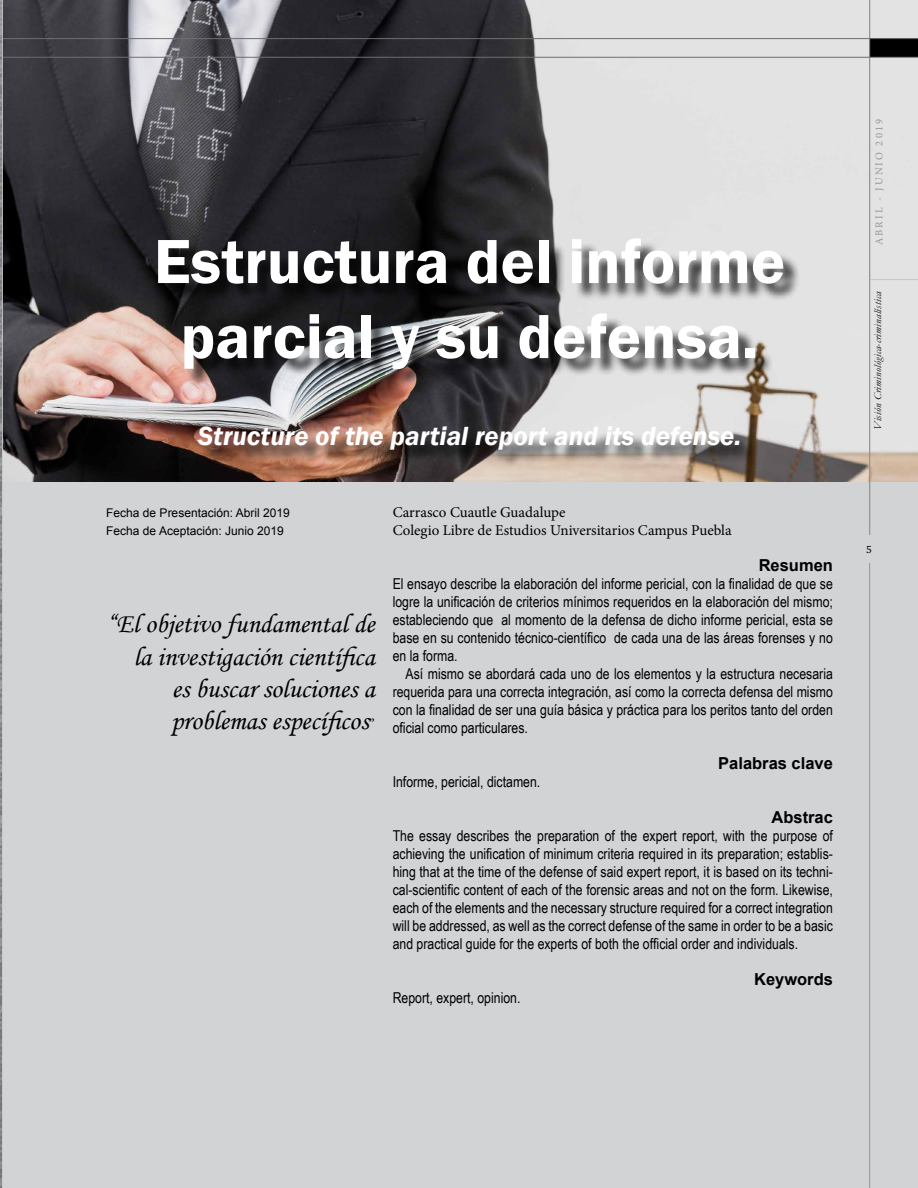
<style>
.page{position:relative;width:918px;height:1188px;background:#fff}
.page>*{position:absolute;margin:0;border:0;box-sizing:border-box;transform-origin:0 0}
.t1{font:600 64.5px/75px "Franklin Gothic";color:#fff;text-align:center}
.t2{font:27px/32.4px "Monotype Corsiva";color:#000;text-align:right}
.t3{font:italic 600 27px "Franklin Gothic";color:#fff}
.t4{font:700 16.5px "Arial";color:#000}
.t5{font:15px/18px "Arial Narrow";color:#000;text-align:justify}
.t6{font:15px/18px "Minion Pro";color:#000}
.t7{font:12px/18px "Arial";color:#000}
.t8{font:italic 10.5px "Garamond";color:#000}
.t9{font:10.5px "Minion Pro";letter-spacing:.2em;color:#939598}
.t10{font:10.5px "Charter ITC Std";color:#000}
.s1{font-family:"Minion Pro";font-size:15px}
</style>
<div class="page">
<div style="left:2px;top:481px;width:916px;height:707px;background:#d1d3d4"></div>
<img style="left:3px;top:0;width:915px;height:481px">
<hr style="left:869px;top:563px;width:1px;height:625px;background:#939598">
<div style="left:870px;top:38px;width:48px;height:19px;background:#000"></div>
<hr style="left:870px;top:279px;width:48px;height:1px;background:#c4c6c8">
<hr style="left:869px;top:0;width:1px;height:535px;background:#939598">
<hr style="left:0;top:57px;width:918px;height:1px;background:#6d6e71">
<hr style="left:0;top:38px;width:918px;height:1px;background:#6d6e71">
<hr style="left:0;top:0;width:3px;height:1188px;background:#c7c8ca">
<img style="left:0;top:0;width:1px;height:1188px">
<div style="left:160px;top:241px;width:641px;height:227px;background:#000;opacity:.75"></div>
<h1 class="t1" style="left:154px;top:225px;width:633px">Estructura del informe parcial y su defensa.</h1>
<h2 class="t3" style="left:198px;top:419px;width:545px">Structure of the partial report and its defense.</h2>
<p class="t7" style="left:106px;top:504px;width:185px">Fecha de Presentación: Abril 2019<br>Fecha de Aceptación: Junio 2019</p>
<h2 class="t2" style="left:107px;top:608px;width:269px">“El objetivo fundamental de la investigación científica<br>es buscar soluciones a problemas específicos<span class="s1">”</span></h2>
<p class="t6" style="left:393px;top:503px;width:341px">Carrasco Cuautle Guadalupe<br>Colegio Libre de Estudios Universitarios Campus Puebla</p>
<p class="t4" style="left:759px;top:554px;width:76px">Resumen</p>
<p class="t5" style="left:393px;top:574px;width:442px">El ensayo describe la elaboración del informe pericial, con la finalidad de que se logre la unificación de criterios mínimos requeridos en la elaboración del mismo; estableciendo que al momento de la defensa de dicho informe pericial, esta se base en su contenido técnico-científico de cada una de las áreas forenses y no en la forma.</p>
<p class="t5" style="left:393px;top:664px;width:442px;text-indent:13px">Así mismo se abordará cada uno de los elementos y la estructura necesaria requerida para una correcta integración, así como la correcta defensa del mismo con la finalidad de ser una guía básica y práctica para los peritos tanto del orden oficial como particulares.</p>
<p class="t4" style="left:718px;top:752px;width:116px">Palabras clave</p>
<p class="t5" style="left:393px;top:772px;width:149px">Informe, pericial, dictamen.</p>
<p class="t4" style="left:772px;top:806px;width:63px">Abstrac</p>
<p class="t5" style="left:393px;top:826px;width:442px">The essay describes the preparation of the expert report, with the purpose of achieving the unification of minimum criteria required in its preparation; establis&shy;hing that at the time of the defense of said expert report, it is based on its techni&shy;cal-scientific content of each of the forensic areas and not on the form. Likewise, each of the elements and the necessary structure required for a correct integration will be addressed, as well as the correct defense of the same in order to be a basic and practical guide for the experts of both the official order and individuals.</p>
<p class="t4" style="left:754px;top:968px;width:80px">Keywords</p>
<p class="t5" style="left:393px;top:988px;width:129px">Report, expert, opinion.</p>
<p class="t9" style="left:872px;top:245px;width:128px;rotate:-90deg">ABRIL - JUNIO 2019</p>
<p class="t8" style="left:871px;top:430px;width:140px;rotate:-90deg">Visión Criminológica-criminalística</p>
<p class="t10" style="left:866px;top:543px;width:7px">5</p>
</div>
